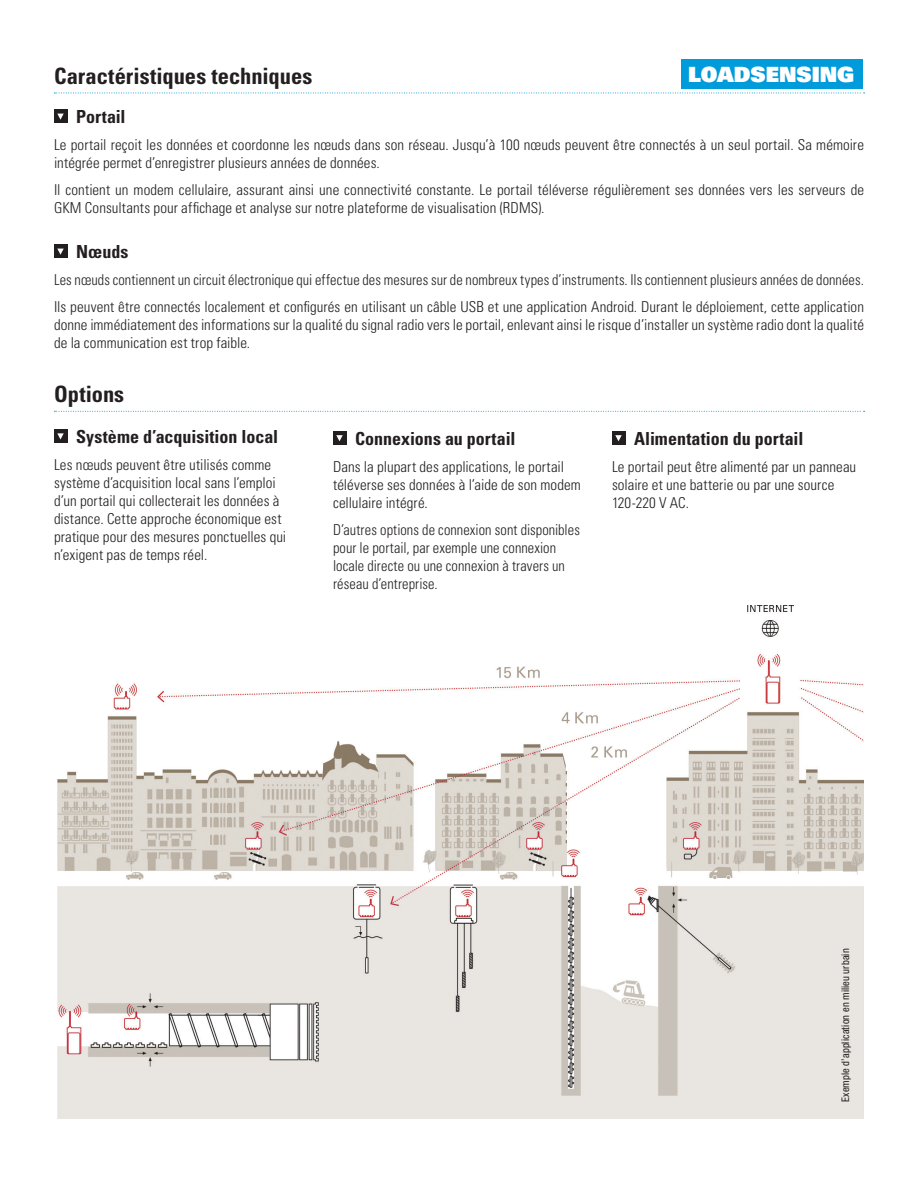
<style>
.page{position:relative;width:918px;height:1188px;background:#fff}
.page>*{position:absolute;margin:0;border:0;box-sizing:border-box;transform-origin:0 0}
.t1{font:700 condensed 22.5px "Univers";color:#231f20}
.t2{font:900 21px "Univers";color:#fff}
.t3{font:700 condensed 18px "Univers";color:#231f20}
.t4{font:300 condensed 15px/18px "Univers";letter-spacing:.005em;color:#231f20}
.t5{font:300 condensed 15px/18px "Univers";letter-spacing:.005em;color:#231f20;scale:.96 1}
.t6{font:condensed 10.5px "Helvetica Neue";letter-spacing:.01em;color:#231f20}
</style>
<div class="page">
<svg style="left:54px;top:93px;width:811px;height:1px"></svg>
<svg style="left:54px;top:411px;width:811px;height:1px"></svg>
<div style="left:54px;top:110px;width:13px;height:13px;background:#231f20"></div>
<svg style="left:57px;top:114px;width:7px;height:6px"></svg>
<div style="left:54px;top:245px;width:13px;height:13px;background:#231f20"></div>
<svg style="left:57px;top:249px;width:7px;height:6px"></svg>
<img style="left:58px;top:605px;width:806px;height:514px">
<div style="left:54px;top:430px;width:13px;height:13px;background:#231f20"></div>
<svg style="left:57px;top:433px;width:7px;height:7px"></svg>
<div style="left:333px;top:431px;width:13px;height:13px;background:#231f20"></div>
<svg style="left:336px;top:435px;width:7px;height:6px"></svg>
<div style="left:612px;top:431px;width:13px;height:13px;background:#231f20"></div>
<svg style="left:615px;top:435px;width:7px;height:6px"></svg>
<div style="left:681px;top:59px;width:182px;height:29px;background:#009bda"></div>
<p class="t2" style="left:688px;top:61px;width:168px">LOADSENSING</p>
<p class="t1" style="left:54px;top:62px;width:260px">Caractéristiques techniques</p>
<p class="t3" style="left:76px;top:105px;width:51px">Portail</p>
<p class="t4" style="left:54px;top:135px;width:811px">Le portail reçoit les données et coordonne les nœuds dans son réseau. Jusqu’à 100 nœuds peuvent être connectés à un seul portail. Sa mémoire intégrée permet d’enregistrer plusieurs années de données.</p>
<p class="t4" style="left:54px;top:180px;width:812px">Il contient un modem cellulaire, assurant ainsi une connectivité constante. Le portail téléverse régulièrement ses données vers les serveurs de<br>GKM Consultants pour affichage et analyse sur notre plateforme de visualisation (RDMS).</p>
<p class="t3" style="left:76px;top:240px;width:54px">Nœuds</p>
<p class="t5" style="left:54px;top:270px;width:845px">Les nœuds contiennent un circuit électronique qui effectue des mesures sur de nombreux types d’instruments. Ils contiennent plusieurs années de données.</p>
<p class="t4" style="left:54px;top:297px;width:812px;text-align:justify">Ils peuvent être connectés localement et configurés en utilisant un câble USB et une application Android. Durant le déploiement, cette application donne immédiatement des informations sur la qualité du signal radio vers le portail, enlevant ainsi le risque d’installer un système radio dont la qualité de la communication est trop faible.</p>
<p class="t1" style="left:54px;top:380px;width:72px">Options</p>
<p class="t3" style="left:76px;top:425px;width:204px">Système d’acquisition local</p>
<p class="t4" style="left:54px;top:455px;width:234px">Les nœuds peuvent être utilisés comme système d’acquisition local sans l’emploi d’un portail qui collecterait les données à distance. Cette approche économique est pratique pour des mesures ponctuelles qui n’exigent pas de temps réel.</p>
<p class="t3" style="left:355px;top:427px;width:162px">Connexions au portail</p>
<p class="t4" style="left:333px;top:457px;width:249px">Dans la plupart des applications, le portail téléverse ses données à l’aide de son modem cellulaire intégré.</p>
<p class="t5" style="left:333px;top:520px;width:259px">D’autres options de connexion sont disponibles pour le portail, par exemple une connexion locale directe ou une connexion à travers un réseau d’entreprise.</p>
<p class="t3" style="left:634px;top:427px;width:171px">Alimentation du portail</p>
<p class="t4" style="left:612px;top:457px;width:246px">Le portail peut être alimenté par un panneau solaire et une batterie ou par une source<br>120-220 V AC.</p>
<p class="t6" style="left:839px;top:1102px;width:155px;rotate:-90deg">Exemple d’application en milieu urbain</p>
</div>
